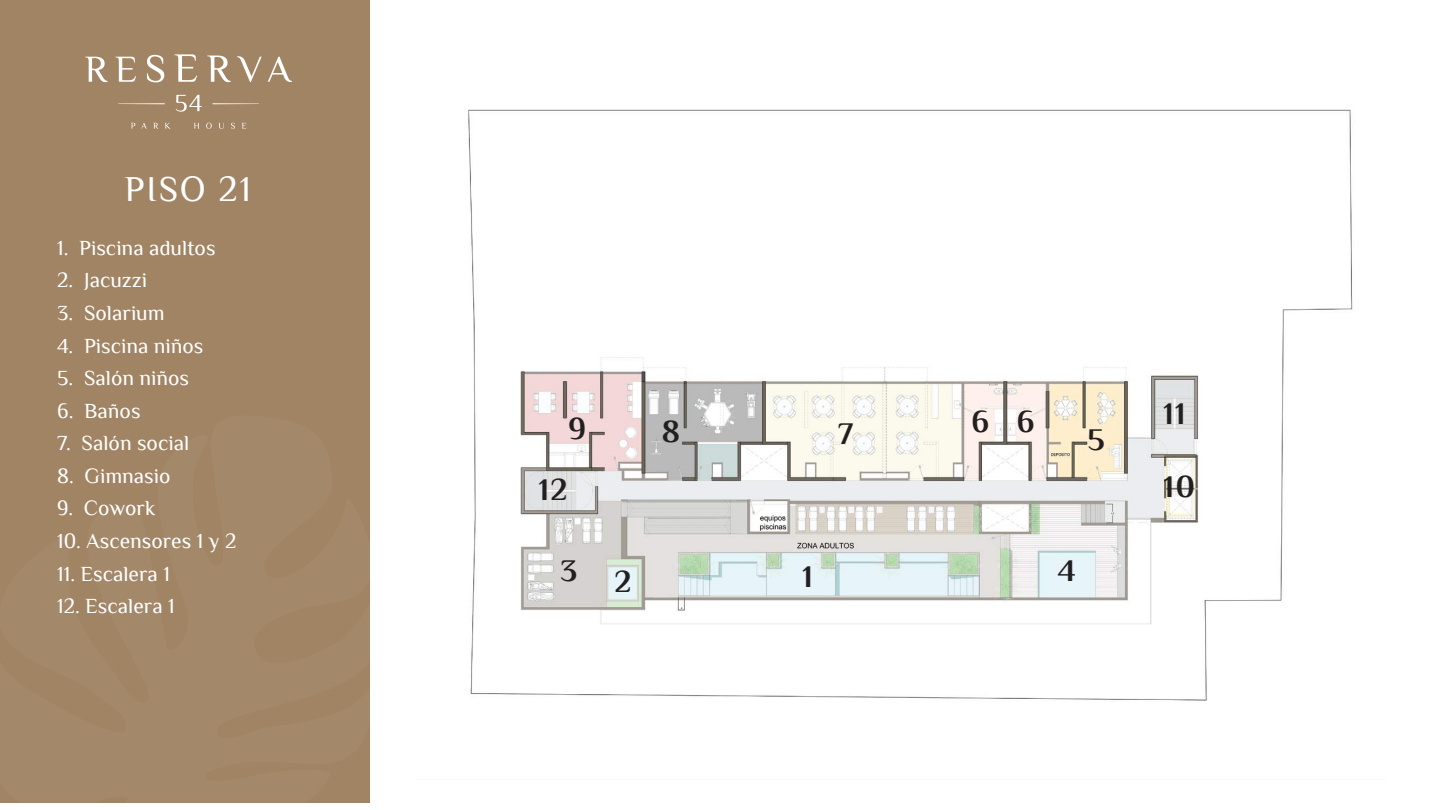
<style>
.page{position:relative;width:1440px;height:810px;background:#fff}
.page>*{position:absolute;margin:0;border:0;box-sizing:border-box;transform-origin:0 0}
.t1{font:36.38px "Philosopher";letter-spacing:.05em;color:#fff}
.t2{font:700 31.5px "Philosopher";color:#221f20}
.t3{font:21.52px "Philosopher";color:#fff}
</style>
<div class="page">
<div style="left:0;top:0;width:370px;height:803px;background:#a08464"></div>
<svg style="left:85px;top:57px;width:23px;height:25px"></svg>
<svg style="left:115px;top:57px;width:21px;height:25px"></svg>
<svg style="left:147px;top:55px;width:17px;height:27px"></svg>
<svg style="left:175px;top:54px;width:22px;height:28px"></svg>
<svg style="left:207px;top:56px;width:24px;height:26px"></svg>
<svg style="left:237px;top:56px;width:25px;height:26px"></svg>
<svg style="left:268px;top:57px;width:24px;height:25px"></svg>
<svg style="left:176px;top:95px;width:26px;height:17px"></svg>
<svg style="left:118px;top:103px;width:47px;height:1px"></svg>
<svg style="left:213px;top:103px;width:46px;height:1px"></svg>
<svg style="left:131px;top:123px;width:4px;height:6px"></svg>
<svg style="left:141px;top:123px;width:6px;height:6px"></svg>
<svg style="left:153px;top:123px;width:5px;height:6px"></svg>
<svg style="left:165px;top:123px;width:6px;height:6px"></svg>
<svg style="left:194px;top:123px;width:6px;height:6px"></svg>
<svg style="left:206px;top:123px;width:6px;height:6px"></svg>
<svg style="left:219px;top:123px;width:5px;height:6px"></svg>
<svg style="left:231px;top:123px;width:4px;height:6px"></svg>
<svg style="left:242px;top:123px;width:4px;height:6px"></svg>
<img style="left:468px;top:109px;width:885px;height:592px">
<h1 class="t1" style="left:125px;top:170px;width:128px">PISO 21</h1>
<p class="t3" style="left:57px;top:236px;width:160px">1. Piscina adultos</p>
<p class="t3" style="left:57px;top:269px;width:91px">2. Jacuzzi</p>
<p class="t3" style="left:57px;top:302px;width:109px">3. Solarium</p>
<p class="t3" style="left:57px;top:334px;width:148px">4. Piscina niños</p>
<p class="t3" style="left:57px;top:367px;width:133px">5. Salón niños</p>
<p class="t3" style="left:57px;top:399px;width:85px">6. Baños</p>
<p class="t3" style="left:57px;top:432px;width:134px">7. Salón social</p>
<p class="t3" style="left:57px;top:465px;width:115px">8. Gimnasio</p>
<p class="t3" style="left:57px;top:497px;width:100px">9. Cowork</p>
<p class="t3" style="left:57px;top:530px;width:181px">10. Ascensores 1 y 2</p>
<p class="t3" style="left:57px;top:562px;width:114px">11. Escalera 1</p>
<p class="t3" style="left:57px;top:595px;width:119px">12. Escalera 1</p>
<h2 class="t2" style="left:569px;top:412px;width:19px">9</h2>
<h2 class="t2" style="left:972px;top:405px;width:19px">6</h2>
<h2 class="t2" style="left:1017px;top:405px;width:19px">6</h2>
<h2 class="t2" style="left:662px;top:414px;width:20px">8</h2>
<h2 class="t2" style="left:838px;top:417px;width:16px">7</h2>
<h2 class="t2" style="left:1088px;top:422px;width:19px">5</h2>
<h2 class="t2" style="left:1163px;top:397px;width:23px">11</h2>
<h2 class="t2" style="left:539px;top:473px;width:30px">12</h2>
<h2 class="t2" style="left:1164px;top:470px;width:32px">10</h2>
<h2 class="t2" style="left:560px;top:554px;width:19px">3</h2>
<h2 class="t2" style="left:614px;top:565px;width:18px">2</h2>
<h2 class="t2" style="left:802px;top:560px;width:12px">1</h2>
<h2 class="t2" style="left:1058px;top:554px;width:20px">4</h2>
</div>
